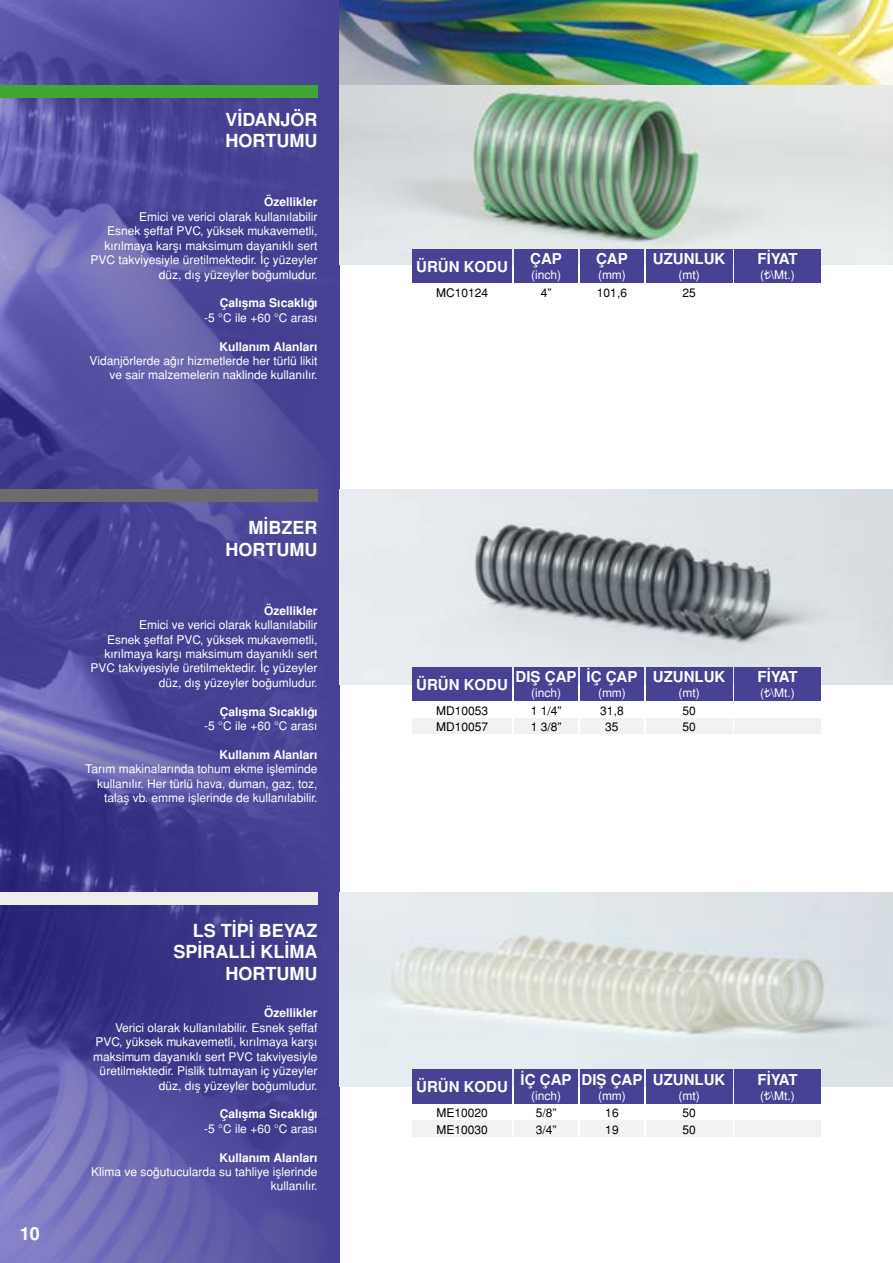
<style>
.page{position:relative;width:893px;height:1263px;background:#fff}
.page>*{position:absolute;margin:0;border:0;box-sizing:border-box;transform-origin:0 0}
.t1{font:700 18px/21.6px "Helvetica Tr";color:#fff;text-align:right}
.t2{font:700 15px "Helvetica Tr";color:#fff}
.t3{font:12px/14.4px "Helvetica Normal Tr";color:#fff;text-align:right}
.t4{font:700 12px "Helvetica Tr";color:#fff}
.t5{font:12px/16.5px "Helvetica Normal Tr";color:#000}
</style>
<div class="page">
<img style="left:0;top:0;width:340px;height:1263px">
<img style="left:340px;top:0;width:553px;height:265px">
<img style="left:340px;top:490px;width:553px;height:194px">
<img style="left:340px;top:892px;width:553px;height:195px">
<div style="left:412px;top:667px;width:100px;height:34px;background:#474294"></div>
<div style="left:514px;top:667px;width:64px;height:34px;background:#474294"></div>
<div style="left:580px;top:667px;width:64px;height:34px;background:#474294"></div>
<div style="left:646px;top:667px;width:86px;height:34px;background:#474294"></div>
<div style="left:412px;top:718px;width:100px;height:16px;background:#f2f2f2"></div>
<div style="left:514px;top:718px;width:64px;height:16px;background:#f2f2f2"></div>
<div style="left:580px;top:718px;width:64px;height:16px;background:#f2f2f2"></div>
<div style="left:646px;top:718px;width:86px;height:16px;background:#f2f2f2"></div>
<div style="left:734px;top:667px;width:87px;height:34px;background:#474294"></div>
<div style="left:734px;top:718px;width:87px;height:16px;background:#f2f2f2"></div>
<svg style="left:764px;top:688px;width:7px;height:9px"></svg>
<div style="left:412px;top:1069px;width:100px;height:35px;background:#474294"></div>
<div style="left:514px;top:1069px;width:64px;height:35px;background:#474294"></div>
<div style="left:580px;top:1069px;width:64px;height:35px;background:#474294"></div>
<div style="left:646px;top:1069px;width:86px;height:35px;background:#474294"></div>
<div style="left:412px;top:1121px;width:100px;height:16px;background:#f2f2f2"></div>
<div style="left:514px;top:1121px;width:64px;height:16px;background:#f2f2f2"></div>
<div style="left:580px;top:1121px;width:64px;height:16px;background:#f2f2f2"></div>
<div style="left:646px;top:1121px;width:86px;height:16px;background:#f2f2f2"></div>
<div style="left:734px;top:1069px;width:87px;height:35px;background:#474294"></div>
<div style="left:734px;top:1121px;width:87px;height:16px;background:#f2f2f2"></div>
<svg style="left:764px;top:1091px;width:7px;height:9px"></svg>
<div style="left:412px;top:249px;width:100px;height:34px;background:#474294"></div>
<div style="left:514px;top:249px;width:64px;height:34px;background:#474294"></div>
<div style="left:580px;top:249px;width:64px;height:34px;background:#474294"></div>
<div style="left:646px;top:249px;width:86px;height:34px;background:#474294"></div>
<div style="left:734px;top:249px;width:87px;height:34px;background:#474294"></div>
<svg style="left:764px;top:270px;width:7px;height:9px"></svg>
<div style="left:0;top:490px;width:317px;height:12px;background:#6b6b6a"></div>
<div style="left:0;top:892px;width:317px;height:12px;background:#ededed"></div>
<div style="left:0;top:85px;width:317px;height:12px;background:#3fa535"></div>
<h1 class="t1" style="left:225px;top:109px;width:94px;text-align:left">VİDANJÖR<br>HORTUMU</h1>
<p class="t4" style="left:264px;top:195px;width:55px">Özellikler</p>
<p class="t3" style="left:90px;top:209px;width:229px">Emici ve verici olarak kullanılabilir<br>Esnek şeffaf PVC, yüksek mukavemetli, kırılmaya karşı maksimum dayanıklı sert PVC takviyesiyle üretilmektedir. İç yüzeyler düz, dış yüzeyler boğumludur.</p>
<p class="t4" style="left:220px;top:296px;width:99px">Çalışma Sıcaklığı</p>
<p class="t3" style="left:204px;top:310px;width:115px">-5 °C ile +60 °C arası</p>
<p class="t4" style="left:220px;top:339px;width:99px">Kullanım Alanları</p>
<p class="t3" style="left:89px;top:353px;width:230px">Vidanjörlerde ağır hizmetlerde her türlü likit ve sair malzemelerin naklinde kullanılır.</p>
<h1 class="t1" style="left:20px;top:1222px;width:22px">10</h1>
<h1 class="t1" style="left:226px;top:517px;width:93px">MİBZER<br>HORTUMU</h1>
<p class="t4" style="left:264px;top:603px;width:55px">Özellikler</p>
<p class="t3" style="left:90px;top:618px;width:229px">Emici ve verici olarak kullanılabilir<br>Esnek şeffaf PVC, yüksek mukavemetli, kırılmaya karşı maksimum dayanıklı sert PVC takviyesiyle üretilmektedir. İç yüzeyler düz, dış yüzeyler boğumludur.</p>
<p class="t4" style="left:220px;top:704px;width:99px">Çalışma Sıcaklığı</p>
<p class="t3" style="left:204px;top:718px;width:115px">-5 °C ile +60 °C arası</p>
<p class="t4" style="left:220px;top:747px;width:99px">Kullanım Alanları</p>
<p class="t3" style="left:85px;top:762px;width:234px">Tarım makinalarında tohum ekme işleminde kullanılır. Her türlü hava, duman, gaz, toz, talaş vb. emme işlerinde de kullanılabilir.</p>
<h1 class="t1" style="left:173px;top:919px;width:146px">LS TİPİ BEYAZ<br>SPİRALLİ KLİMA<br>HORTUMU</h1>
<p class="t4" style="left:264px;top:1006px;width:55px">Özellikler</p>
<p class="t3" style="left:93px;top:1020px;width:226px">Verici olarak kullanılabilir. Esnek şeffaf PVC, yüksek mukavemetli, kırılmaya karşı maksimum dayanıklı sert PVC takviyesiyle üretilmektedir. Pislik tutmayan iç yüzeyler düz, dış yüzeyler boğumludur.</p>
<p class="t4" style="left:220px;top:1107px;width:99px">Çalışma Sıcaklığı</p>
<p class="t3" style="left:204px;top:1121px;width:115px">-5 °C ile +60 °C arası</p>
<p class="t4" style="left:220px;top:1150px;width:99px">Kullanım Alanları</p>
<p class="t3" style="left:91px;top:1164px;width:228px">Klima ve soğutucularda su tahliye işlerinde kullanılır.</p>
<p class="t2" style="left:530px;top:250px;width:33px">ÇAP</p>
<p class="t3" style="left:531px;top:267px;width:31px">(inch)</p>
<p class="t2" style="left:596px;top:250px;width:33px">ÇAP</p>
<p class="t3" style="left:598px;top:267px;width:29px">(mm)</p>
<p class="t2" style="left:653px;top:250px;width:74px">UZUNLUK</p>
<p class="t3" style="left:678px;top:267px;width:23px">(mt)</p>
<p class="t2" style="left:416px;top:257px;width:93px">ÜRÜN KODU</p>
<p class="t5" style="left:436px;top:284px;width:54px">MC10124</p>
<p class="t5" style="left:541px;top:284px;width:12px">4”</p>
<p class="t5" style="left:597px;top:284px;width:32px">101,6</p>
<p class="t5" style="left:682px;top:284px;width:15px">25</p>
<p class="t2" style="left:757px;top:250px;width:42px">FİYAT</p>
<p class="t3" style="left:760px;top:267px;width:36px">( \Mt.)</p>
<p class="t2" style="left:587px;top:668px;width:52px">İÇ ÇAP</p>
<p class="t3" style="left:598px;top:685px;width:29px">(mm)</p>
<p class="t2" style="left:516px;top:668px;width:62px">DIŞ ÇAP</p>
<p class="t3" style="left:531px;top:685px;width:31px">(inch)</p>
<p class="t2" style="left:653px;top:668px;width:74px">UZUNLUK</p>
<p class="t3" style="left:678px;top:685px;width:23px">(mt)</p>
<p class="t2" style="left:416px;top:675px;width:93px">ÜRÜN KODU</p>
<p class="t5" style="left:436px;top:702px;width:54px">MD10053<br>MD10057</p>
<p class="t5" style="left:531px;top:702px;width:32px">1 1/4”<br>1 3/8”</p>
<p class="t5" style="left:600px;top:702px;width:25px;text-align:center">31,8<br>35</p>
<p class="t5" style="left:682px;top:702px;width:15px">50<br>50</p>
<p class="t2" style="left:757px;top:668px;width:42px">FİYAT</p>
<p class="t3" style="left:760px;top:685px;width:36px">( \Mt.)</p>
<p class="t2" style="left:521px;top:1071px;width:52px">İÇ ÇAP</p>
<p class="t3" style="left:531px;top:1088px;width:31px">(inch)</p>
<p class="t2" style="left:582px;top:1071px;width:62px">DIŞ ÇAP</p>
<p class="t3" style="left:598px;top:1088px;width:29px">(mm)</p>
<p class="t2" style="left:653px;top:1071px;width:74px">UZUNLUK</p>
<p class="t3" style="left:678px;top:1088px;width:23px">(mt)</p>
<p class="t2" style="left:416px;top:1078px;width:93px">ÜRÜN KODU</p>
<p class="t5" style="left:436px;top:1105px;width:53px">ME10020<br>ME10030</p>
<p class="t5" style="left:536px;top:1105px;width:22px">5/8”<br>3/4”</p>
<p class="t5" style="left:605px;top:1105px;width:15px">16<br>19</p>
<p class="t5" style="left:682px;top:1105px;width:15px">50<br>50</p>
<p class="t2" style="left:757px;top:1071px;width:42px">FİYAT</p>
<p class="t3" style="left:760px;top:1088px;width:36px">( \Mt.)</p>
</div>
